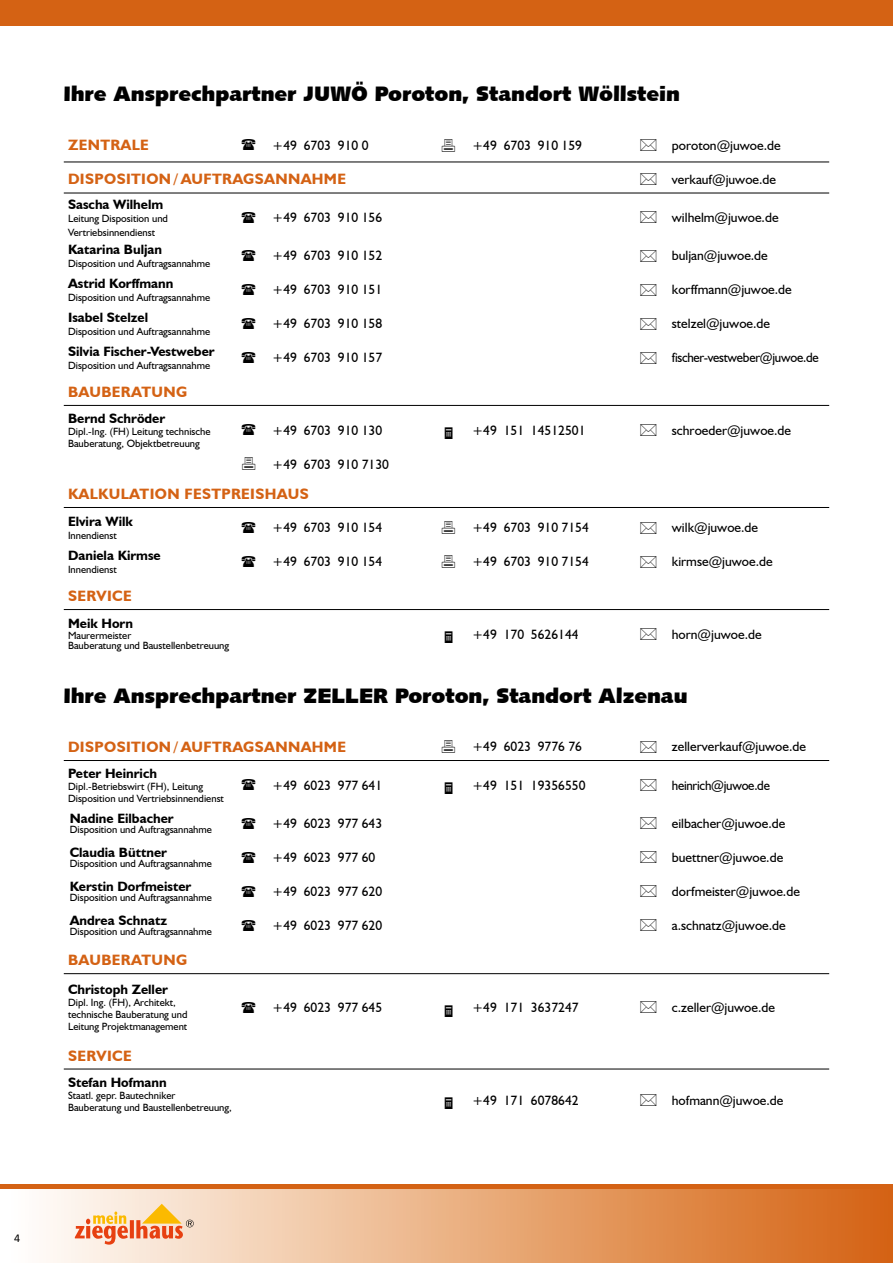
<style>
.page{position:relative;width:893px;height:1263px;background:#fff}
.page>*{position:absolute;margin:0;border:0;box-sizing:border-box;transform-origin:0 0}
.t1{font:21px "Humanist 531 BT Ultra Black A";color:#000}
.t2{font:700 15px "Humanist 521 BT";letter-spacing:.025em;color:#d46214}
.t3{font:13.5px "Humanist 521 BT";color:#000}
.t4{font:700 13.5px "Humanist 521 BT";color:#000}
.t5{font:13.5px "Humanist 521 BT";letter-spacing:-.02em;color:#000;scale:.95 1}
.t6{font:12px "Calibri";color:#000}
.t7{font:10.5px/12px "Humanist 521 BT";color:#000}
</style>
<div class="page">
<div style="left:0;top:1188px;width:893px;height:75px;background:linear-gradient(to right,#fff,#d5620f)"></div>
<div style="left:0;top:0;width:893px;height:26px;background:#d46214"></div>
<svg style="left:75px;top:1204px;width:119px;height:40px;background:#f5c097"></svg>
<hr style="left:0;top:1184px;width:893px;height:4px;background:#d46214">
<hr style="left:64px;top:162px;width:765px;height:1px;background:#000">
<hr style="left:64px;top:193px;width:765px;height:1px;background:#000">
<hr style="left:64px;top:405px;width:765px;height:1px;background:#000">
<hr style="left:64px;top:507px;width:765px;height:1px;background:#000">
<hr style="left:64px;top:609px;width:765px;height:1px;background:#000">
<hr style="left:64px;top:760px;width:765px;height:1px;background:#000">
<hr style="left:64px;top:973px;width:765px;height:1px;background:#000">
<hr style="left:64px;top:1069px;width:765px;height:1px;background:#000">
<h1 class="t1" style="left:64px;top:80px;width:618px">Ihre Ansprechpartner JUWÖ Poroton, Standort Wöllstein</h1>
<p class="t2" style="left:68px;top:136px;width:82px">ZENTRALE</p>
<p class="t3" style="left:272px;top:137px;width:98px">+49 6703 910 0</p>
<p class="t3" style="left:472px;top:137px;width:112px">+49 6703 910 159</p>
<p class="t3" style="left:672px;top:137px;width:110px">poroton@juwoe.de</p>
<p class="t2" style="left:68px;top:170px;width:279px">DISPOSITION / AUFTRAGSANNAHME</p>
<p class="t3" style="left:672px;top:171px;width:106px">verkauf@juwoe.de</p>
<p class="t4" style="left:68px;top:195px;width:97px">Sascha Wilhelm</p>
<p class="t7" style="left:68px;top:211px;width:102px;line-height:13.5px">Leitung Disposition und<br>Vertriebsinnendienst</p>
<p class="t3" style="left:272px;top:209px;width:112px">+49 6703 910 156</p>
<p class="t3" style="left:672px;top:209px;width:108px">wilhelm@juwoe.de</p>
<p class="t4" style="left:68px;top:241px;width:96px">Katarina Buljan</p>
<p class="t7" style="left:68px;top:257px;width:144px">Disposition und Auftragsannahme</p>
<p class="t3" style="left:272px;top:247px;width:112px">+49 6703 910 152</p>
<p class="t3" style="left:672px;top:247px;width:98px">buljan@juwoe.de</p>
<p class="t4" style="left:68px;top:275px;width:107px">Astrid Korffmann</p>
<p class="t7" style="left:68px;top:291px;width:144px">Disposition und Auftragsannahme</p>
<p class="t4" style="left:68px;top:309px;width:82px">Isabel Stelzel</p>
<p class="t7" style="left:68px;top:325px;width:144px">Disposition und Auftragsannahme</p>
<p class="t4" style="left:68px;top:343px;width:148px">Silvia Fischer-Vestweber</p>
<p class="t7" style="left:68px;top:359px;width:144px">Disposition und Auftragsannahme</p>
<p class="t3" style="left:272px;top:281px;width:112px">+49 6703 910 151</p>
<p class="t3" style="left:672px;top:281px;width:121px">korffmann@juwoe.de</p>
<p class="t3" style="left:272px;top:315px;width:112px">+49 6703 910 158</p>
<p class="t3" style="left:672px;top:315px;width:100px">stelzel@juwoe.de</p>
<p class="t3" style="left:272px;top:349px;width:112px">+49 6703 910 157</p>
<p class="t5" style="left:672px;top:349px;width:156px">fischer-vestweber@juwoe.de</p>
<p class="t2" style="left:68px;top:382px;width:121px">BAUBERATUNG</p>
<p class="t4" style="left:68px;top:410px;width:99px">Bernd Schröder</p>
<p class="t7" style="left:68px;top:425px;width:144px">Dipl.-Ing. (FH) Leitung technische<br>Bauberatung, Objektbetreuung</p>
<p class="t3" style="left:272px;top:422px;width:112px">+49 6703 910 130</p>
<p class="t3" style="left:472px;top:422px;width:115px">+49 151 14512501</p>
<p class="t3" style="left:672px;top:422px;width:121px">schroeder@juwoe.de</p>
<p class="t3" style="left:272px;top:456px;width:118px">+49 6703 910 7130</p>
<p class="t2" style="left:68px;top:484px;width:242px">KALKULATION FESTPREISHAUS</p>
<p class="t4" style="left:68px;top:513px;width:66px">Elvira Wilk</p>
<p class="t7" style="left:68px;top:529px;width:50px">Innendienst</p>
<p class="t3" style="left:272px;top:519px;width:112px">+49 6703 910 154</p>
<p class="t3" style="left:472px;top:519px;width:118px">+49 6703 910 7154</p>
<p class="t3" style="left:672px;top:519px;width:88px">wilk@juwoe.de</p>
<p class="t4" style="left:68px;top:547px;width:94px">Daniela Kirmse</p>
<p class="t7" style="left:68px;top:563px;width:50px">Innendienst</p>
<p class="t3" style="left:272px;top:553px;width:112px">+49 6703 910 154</p>
<p class="t3" style="left:472px;top:553px;width:118px">+49 6703 910 7154</p>
<p class="t3" style="left:672px;top:553px;width:102px">kirmse@juwoe.de</p>
<p class="t2" style="left:68px;top:587px;width:65px">SERVICE</p>
<p class="t4" style="left:68px;top:615px;width:66px">Meik Horn</p>
<p class="t7" style="left:68px;top:630px;width:163px;line-height:10.5px">Maurermeister<br>Bauberatung und Baustellenbetreuung</p>
<p class="t3" style="left:472px;top:626px;width:108px">+49 170 5626144</p>
<p class="t3" style="left:672px;top:626px;width:91px">horn@juwoe.de</p>
<h1 class="t1" style="left:64px;top:682px;width:625px">Ihre Ansprechpartner ZELLER Poroton, Standort Alzenau</h1>
<p class="t2" style="left:68px;top:737px;width:279px">DISPOSITION / AUFTRAGSANNAHME</p>
<p class="t3" style="left:472px;top:738px;width:112px">+49 6023 9776 76</p>
<p class="t3" style="left:672px;top:738px;width:136px">zellerverkauf@juwoe.de</p>
<p class="t4" style="left:68px;top:765px;width:90px">Peter Heinrich</p>
<p class="t7" style="left:68px;top:780px;width:157px">Dipl.-Betriebswirt (FH), Leitung<br>Disposition und Vertriebsinnendienst</p>
<p class="t3" style="left:272px;top:777px;width:112px">+49 6023 977 641</p>
<p class="t3" style="left:472px;top:777px;width:115px">+49 151 19356550</p>
<p class="t5" style="left:672px;top:777px;width:105px">heinrich@juwoe.de</p>
<p class="t4" style="left:70px;top:810px;width:105px">Nadine Eilbacher</p>
<p class="t7" style="left:70px;top:823px;width:144px">Disposition und Auftragsannahme</p>
<p class="t3" style="left:272px;top:815px;width:112px">+49 6023 977 643</p>
<p class="t3" style="left:672px;top:815px;width:115px">eilbacher@juwoe.de</p>
<p class="t4" style="left:70px;top:844px;width:99px">Claudia Büttner</p>
<p class="t7" style="left:70px;top:857px;width:144px">Disposition und Auftragsannahme</p>
<p class="t3" style="left:272px;top:849px;width:105px">+49 6023 977 60</p>
<p class="t3" style="left:672px;top:849px;width:113px">buettner@juwoe.de</p>
<p class="t4" style="left:70px;top:878px;width:123px">Kerstin Dorfmeister</p>
<p class="t7" style="left:70px;top:891px;width:144px">Disposition und Auftragsannahme</p>
<p class="t3" style="left:272px;top:883px;width:112px">+49 6023 977 620</p>
<p class="t3" style="left:672px;top:883px;width:130px">dorfmeister@juwoe.de</p>
<p class="t4" style="left:70px;top:912px;width:99px">Andrea Schnatz</p>
<p class="t7" style="left:70px;top:925px;width:144px">Disposition und Auftragsannahme</p>
<p class="t3" style="left:272px;top:917px;width:112px">+49 6023 977 620</p>
<p class="t3" style="left:672px;top:917px;width:115px">a.schnatz@juwoe.de</p>
<p class="t2" style="left:68px;top:950px;width:121px">BAUBERATUNG</p>
<p class="t4" style="left:68px;top:981px;width:101px">Christoph Zeller</p>
<p class="t7" style="left:68px;top:996px;width:121px">Dipl. Ing. (FH), Architekt, technische Bauberatung und<br>Leitung Projektmanagement</p>
<p class="t3" style="left:272px;top:999px;width:112px">+49 6023 977 645</p>
<p class="t3" style="left:472px;top:999px;width:108px">+49 171 3637247</p>
<p class="t3" style="left:672px;top:999px;width:105px">c.zeller@juwoe.de</p>
<p class="t2" style="left:68px;top:1046px;width:65px">SERVICE</p>
<p class="t4" style="left:68px;top:1074px;width:100px">Stefan Hofmann</p>
<p class="t7" style="left:68px;top:1089px;width:165px">Staatl. gepr. Bautechniker<br>Bauberatung und Baustellenbetreuung,</p>
<p class="t3" style="left:472px;top:1092px;width:108px">+49 171 6078642</p>
<p class="t3" style="left:672px;top:1092px;width:113px">hofmann@juwoe.de</p>
<p class="t6" style="left:14px;top:1230px;width:8px">4</p>
</div>
